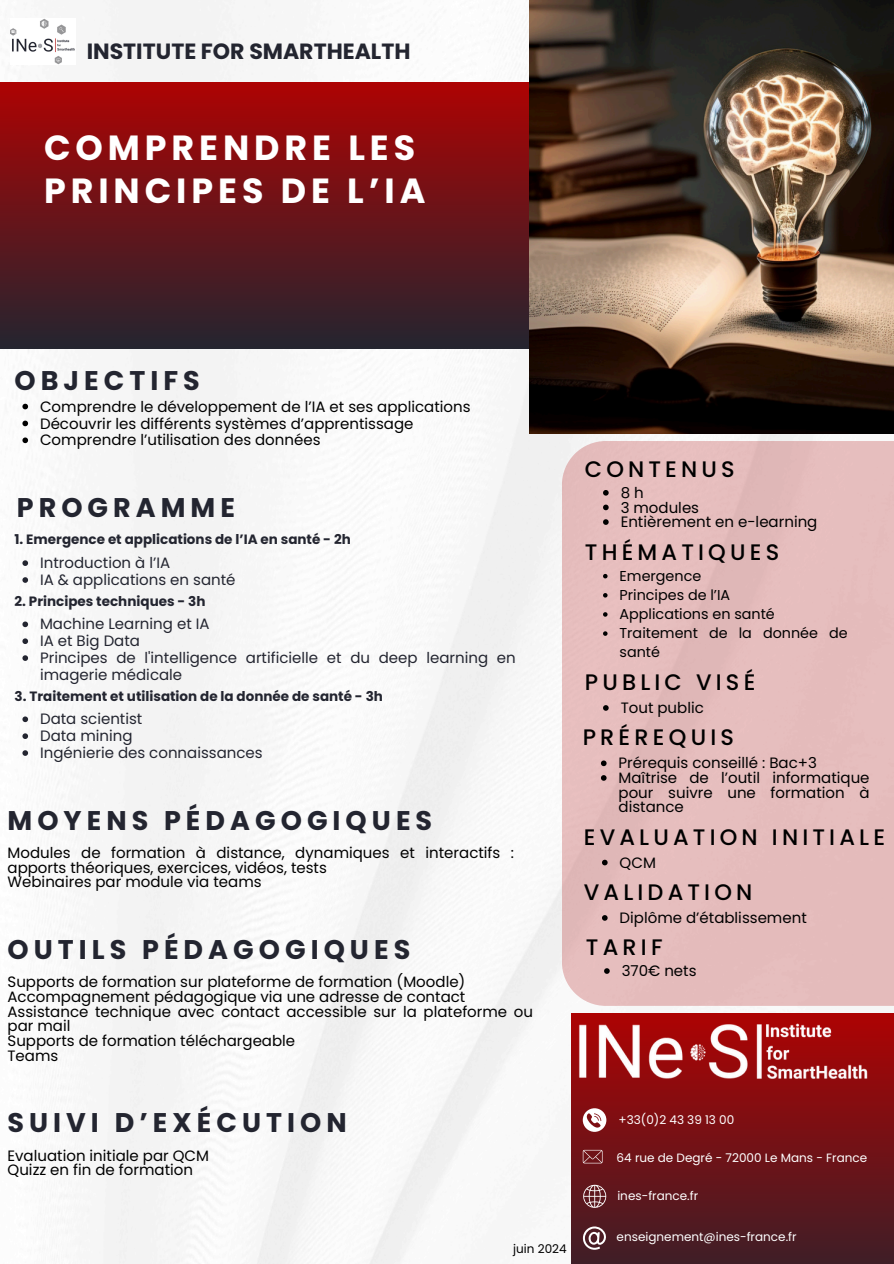
<style>
.page{position:relative;width:894px;height:1264px;background:#fff}
.page>*{position:absolute;margin:0;border:0;box-sizing:border-box;transform-origin:0 0}
.t1{font:700 34.95px/42.8px "Poppins";letter-spacing:.14em;color:#fff}
.t2{font:700 27px "Poppins";letter-spacing:.185em;color:#232530}
.t3{font:500 22.35px "Poppins";letter-spacing:.185em;color:#000}
.t4{font:700 22.05px "Poppins";color:#232530}
.t5{font:15px/14.7px "Poppins";color:#000}
.t6{font:15px/16.8px "Poppins";color:#232530}
.t7{font:14.4px/19.2px "Poppins";color:#000}
.t8{font:700 13.5px "Poppins";color:#232530}
.t9{font:12px "Poppins";color:#fff}
.t10{font:12px "Poppins";color:#000}
</style>
<div class="page">
<img style="left:0;top:0;width:893px;height:1263px">
<div style="left:0;top:83px;width:614px;height:265px;background:linear-gradient(to bottom,#ad0303,#24252f)"></div>
<img style="left:529px;top:0;width:364px;height:433px">
<img style="left:10px;top:19px;width:65px;height:46px">
<svg style="left:22px;top:404px;width:6px;height:5px"></svg>
<svg style="left:22px;top:420px;width:6px;height:6px"></svg>
<svg style="left:22px;top:437px;width:6px;height:6px"></svg>
<svg style="left:22px;top:560px;width:6px;height:6px"></svg>
<svg style="left:22px;top:577px;width:6px;height:6px"></svg>
<svg style="left:22px;top:621px;width:6px;height:6px"></svg>
<svg style="left:22px;top:638px;width:6px;height:6px"></svg>
<svg style="left:22px;top:655px;width:6px;height:6px"></svg>
<svg style="left:22px;top:716px;width:6px;height:6px"></svg>
<svg style="left:22px;top:733px;width:6px;height:6px"></svg>
<svg style="left:22px;top:750px;width:6px;height:6px"></svg>
<div style="left:561px;top:441px;width:332px;height:564px;background:#e6bdbd"></div>
<div style="left:571px;top:1013px;width:322px;height:250px;background:linear-gradient(to bottom,#ae0303,#401e27)"></div>
<img style="left:571px;top:1013px;width:304px;height:87px">
<svg style="left:603px;top:574px;width:4px;height:4px"></svg>
<svg style="left:603px;top:593px;width:4px;height:4px"></svg>
<svg style="left:603px;top:612px;width:4px;height:4px"></svg>
<svg style="left:603px;top:631px;width:4px;height:5px"></svg>
<svg style="left:603px;top:490px;width:5px;height:5px"></svg>
<svg style="left:603px;top:504px;width:5px;height:6px"></svg>
<svg style="left:603px;top:519px;width:5px;height:6px"></svg>
<svg style="left:582px;top:1108px;width:24px;height:23px"></svg>
<svg style="left:582px;top:1226px;width:24px;height:23px"></svg>
<svg style="left:582px;top:1184px;width:24px;height:23px"></svg>
<svg style="left:582px;top:1149px;width:20px;height:14px"></svg>
<svg style="left:603px;top:705px;width:5px;height:5px"></svg>
<svg style="left:600px;top:760px;width:6px;height:6px"></svg>
<svg style="left:600px;top:775px;width:6px;height:5px"></svg>
<svg style="left:601px;top:859px;width:6px;height:6px"></svg>
<svg style="left:601px;top:915px;width:6px;height:5px"></svg>
<svg style="left:604px;top:968px;width:5px;height:5px"></svg>
<h1 class="t4" style="left:87px;top:36px;width:325px">INSTITUTE FOR SMARTHEALTH</h1>
<h3 class="t1" style="left:44px;top:126px;width:383px">COMPRENDRE LES<br>PRINCIPES DE L’IA</h3>
<h2 class="t2" style="left:15px;top:362px;width:187px">OBJECTIFS</h2>
<p class="t5" style="left:40px;top:399px;width:432px">Comprendre le développement de l’IA et ses applications</p>
<p class="t5" style="left:40px;top:416px;width:375px">Découvrir les différents systèmes d’apprentissage</p>
<p class="t5" style="left:40px;top:433px;width:282px">Comprendre l’utilisation des données</p>
<h3 class="t2" style="left:17px;top:488px;width:219px">PROGRAMME</h3>
<p class="t8" style="left:15px;top:530px;width:337px">1. Emergence et applications de l’IA en santé - 2h</p>
<p class="t6" style="left:40px;top:554px;width:132px">Introduction à l’IA</p>
<p class="t6" style="left:40px;top:571px;width:197px">IA &amp; applications en santé</p>
<h3 class="t8" style="left:15px;top:591px;width:192px">2. Principes techniques - 3h</h3>
<p class="t6" style="left:40px;top:615px;width:171px">Machine Learning et IA</p>
<p class="t6" style="left:40px;top:632px;width:101px">IA et Big Data</p>
<p class="t6" style="left:40px;top:649px;width:477px">Principes de l'intelligence artificielle et du deep learning en imagerie médicale</p>
<p class="t8" style="left:15px;top:686px;width:370px">3. Traitement et utilisation de la donnée de santé - 3h</p>
<h3 class="t6" style="left:40px;top:710px;width:104px">Data scientist</h3>
<p class="t6" style="left:40px;top:727px;width:94px">Data mining</p>
<h3 class="t6" style="left:40px;top:744px;width:224px">Ingénierie des connaissances</h3>
<p class="t2" style="left:8px;top:801px;width:426px">MOYENS PÉDAGOGIQUES</p>
<p class="t5" style="left:8px;top:845px;width:508px">Modules de formation à distance, dynamiques et interactifs : apports théoriques, exercices, vidéos, tests<br>Webinaires par module via teams</p>
<p class="t2" style="left:8px;top:930px;width:404px">OUTILS PÉDAGOGIQUES</p>
<h3 class="t5" style="left:8px;top:974px;width:527px">Supports de formation sur plateforme de formation (Moodle)<br>Accompagnement pédagogique via une adresse de contact Assistance technique avec contact accessible sur la plateforme ou par mail<br>Supports de formation téléchargeable<br>Teams</h3>
<p class="t2" style="left:8px;top:1103px;width:340px">SUIVI D’EXÉCUTION</p>
<h3 class="t5" style="left:8px;top:1147px;width:203px">Evaluation initiale par QCM<br>Quizz en fin de formation</h3>
<p class="t10" style="left:513px;top:1240px;width:55px">juin 2024</p>
<h5 class="t3" style="left:584px;top:453px;width:151px">CONTENUS</h5>
<p class="t5" style="left:620px;top:485px;width:25px">8 h</p>
<p class="t5" style="left:620px;top:500px;width:80px">3 modules</p>
<p class="t5" style="left:620px;top:514px;width:198px">Entièrement en e-learning</p>
<p class="t3" style="left:584px;top:536px;width:196px">THÉMATIQUES</p>
<p class="t7" style="left:619px;top:566px;width:83px">Emergence</p>
<h2 class="t7" style="left:619px;top:585px;width:112px">Principes de l’IA</h2>
<h5 class="t7" style="left:619px;top:604px;width:157px">Applications en santé</h5>
<p class="t7" style="left:619px;top:623px;width:230px">Traitement de la donnée de santé</p>
<h2 class="t3" style="left:584px;top:666px;width:172px">PUBLIC VISÉ</h2>
<h4 class="t5" style="left:620px;top:700px;width:85px">Tout public</h4>
<h2 class="t3" style="left:582px;top:722px;width:153px">PRÉREQUIS</h2>
<h4 class="t5" style="left:618px;top:755px;width:200px">Prérequis conseillé : Bac+3</h4>
<p class="t5" style="left:618px;top:770px;width:252px;text-align:justify">Maîtrise de l’outil informatique pour suivre une formation à distance</p>
<p class="t3" style="left:583px;top:821px;width:303px">EVALUATION INITIALE</p>
<p class="t5" style="left:619px;top:855px;width:38px">QCM</p>
<p class="t3" style="left:583px;top:876px;width:170px">VALIDATION</p>
<p class="t5" style="left:619px;top:910px;width:189px">Diplôme d’établissement</p>
<p class="t3" style="left:585px;top:931px;width:78px">TARIF</p>
<p class="t5" style="left:621px;top:963px;width:76px">370€ nets</p>
<h5 class="t9" style="left:618px;top:1110px;width:117px">+33(0)2 43 39 13 00</h5>
<p class="t9" style="left:616px;top:1149px;width:252px">64 rue de Degré - 72000 Le Mans - France</p>
<p class="t9" style="left:617px;top:1187px;width:82px">ines-france.fr</p>
<p class="t9" style="left:616px;top:1228px;width:181px">enseignement@ines-france.fr</p>
</div>
